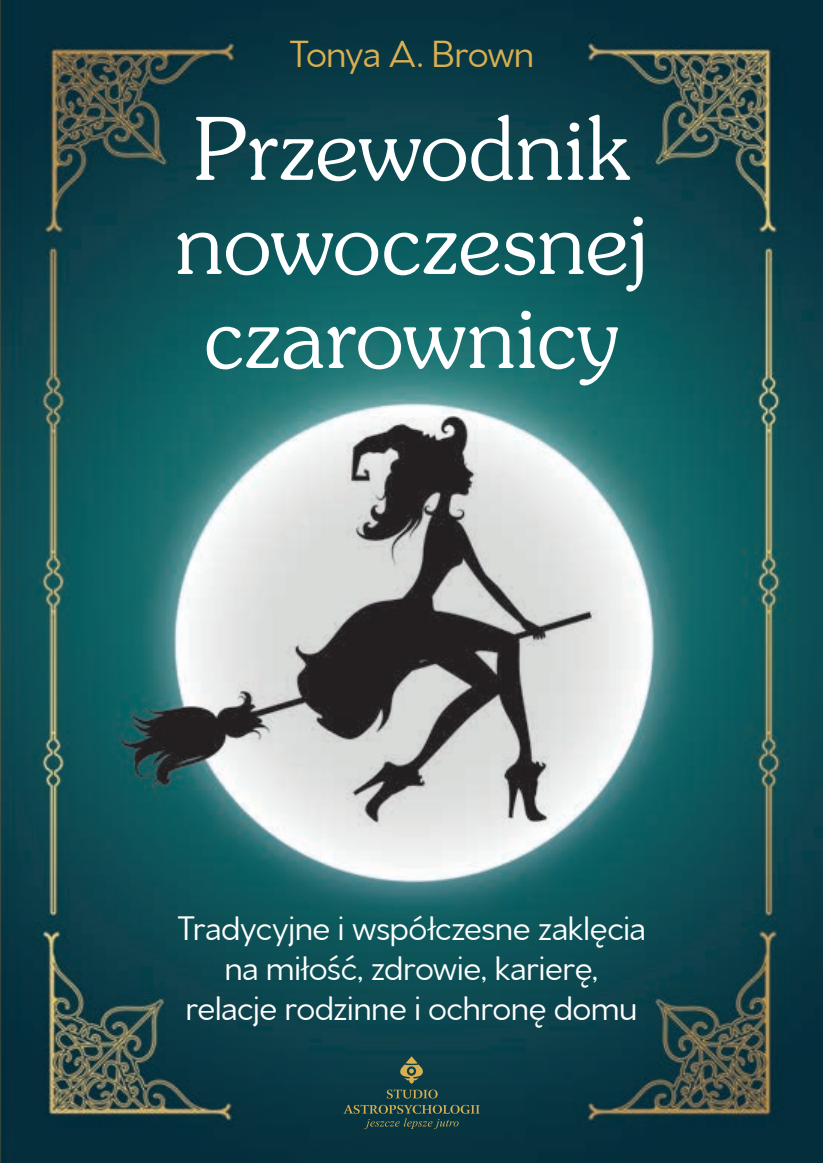
<style>
.page{position:relative;width:823px;height:1163px;background:#fff}
.page>*{position:absolute;margin:0;border:0;box-sizing:border-box;transform-origin:0 0}
.t1{font:86px/94px "Southern";letter-spacing:.005em;color:#fff;text-align:center}
.t2{font:40px "Venti CF";letter-spacing:-.02em;color:#daaf50}
.t3{font:36px/40px "Venti CF";color:#fff;text-align:center}
</style>
<div class="page">
<img style="left:0;top:0;width:822px;height:1162px">
<svg style="left:400px;top:1056px;width:23px;height:27px"></svg>
<svg style="left:343px;top:1089px;width:136px;height:39px;background:#224644"></svg>
<p class="t2" style="left:289px;top:29px;width:246px">Tonya A. Brown</p>
<h1 class="t1" style="left:175px;top:100px;width:473px">Przewodnik nowoczesnej czarownicy</h1>
<p class="t3" style="left:177px;top:908px;width:470px">Tradycyjne i współczesne zaklęcia na miłość, zdrowie, karierę, relacje rodzinne i ochronę domu</p>
</div>
